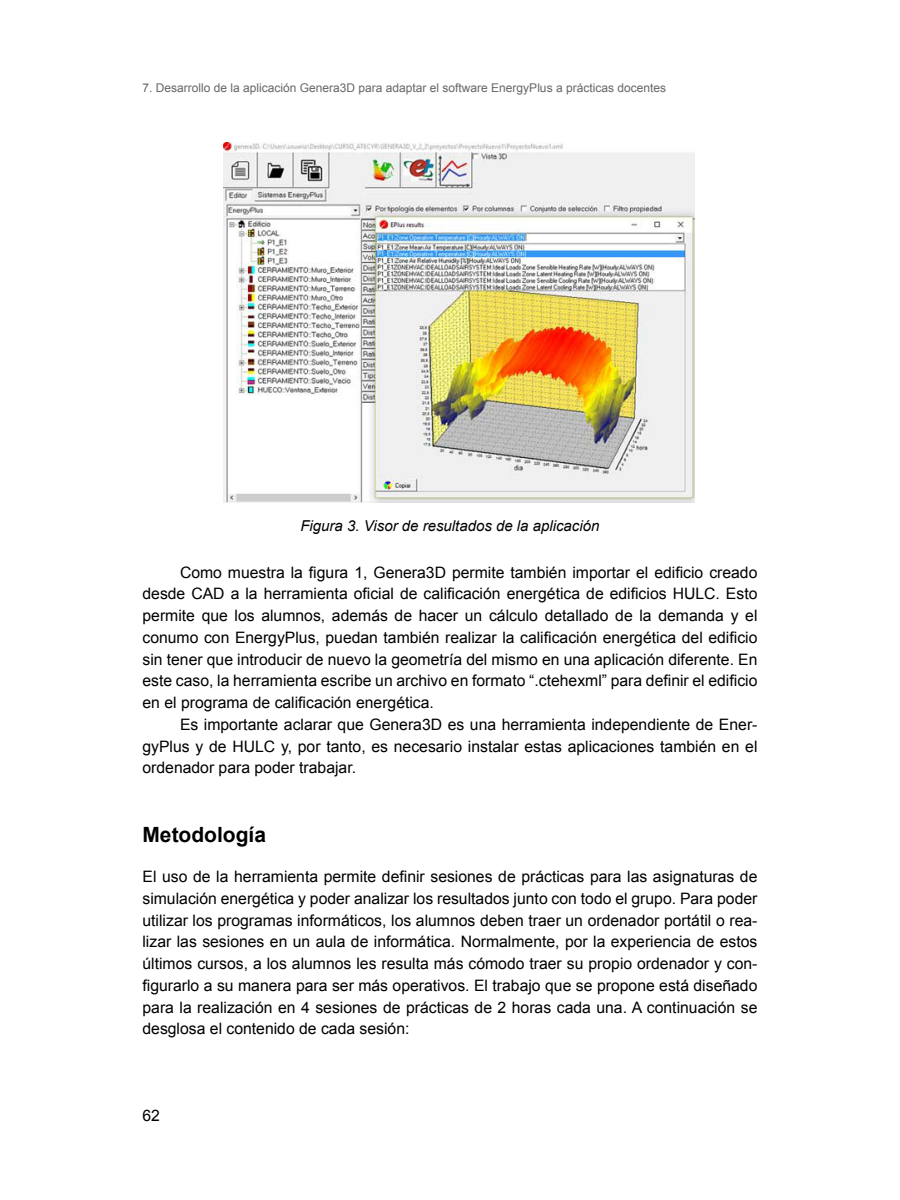
<style>
.page{position:relative;width:900px;height:1200px;background:#fff}
.page>*{position:absolute;margin:0;border:0;box-sizing:border-box;transform-origin:0 0}
.t1{font:700 21px "Arial";color:#000}
.t2{font:15.75px/21.8px "Arial";color:#000;text-align:justify}
.t3{font:italic 15px "Arial";color:#000}
.t4{font:12px "Arial";color:#666}
</style>
<div class="page">
<img style="left:223px;top:143px;width:472px;height:359px">
<p class="t4" style="left:142px;top:79px;width:525px">7. Desarrollo de la aplicación Genera3D para adaptar el software EnergyPlus a prácticas docentes</p>
<p class="t3" style="left:300px;top:516px;width:301px">Figura 3. Visor de resultados de la aplicación</p>
<p class="t2" style="left:142px;top:561px;width:616px;text-indent:38px">Como muestra la figura 1, Genera3D permite también importar el edificio creado desde CAD a la herramienta oficial de calificación energética de edificios HULC. Esto permite que los alumnos, además de hacer un cálculo detallado de la demanda y el conumo con EnergyPlus, puedan también realizar la calificación energética del edificio sin tener que introducir de nuevo la geometría del mismo en una aplicación diferente. En este caso, la herramienta escribe un archivo en formato “.ctehexml” para definir el edificio en el programa de calificación energética.</p>
<p class="t2" style="left:142px;top:713px;width:617px;text-indent:38px">Es importante aclarar que Genera3D es una herramienta independiente de Ener&shy;gyPlus y de HULC y, por tanto, es necesario instalar estas aplicaciones también en el ordenador para poder trabajar.</p>
<h1 class="t1" style="left:142px;top:820px;width:125px">Metodología</h1>
<p class="t2" style="left:142px;top:865px;width:616px">El uso de la herramienta permite definir sesiones de prácticas para las asignaturas de simulación energética y poder analizar los resultados junto con todo el grupo. Para poder utilizar los programas informáticos, los alumnos deben traer un ordenador portátil o rea&shy;lizar las sesiones en un aula de informática. Normalmente, por la experiencia de estos últimos cursos, a los alumnos les resulta más cómodo traer su propio ordenador y con&shy;figurarlo a su manera para ser más operativos. El trabajo que se propone está diseñado para la realización en 4 sesiones de prácticas de 2 horas cada una. A continuación se desglosa el contenido de cada sesión:</p>
<p class="t2" style="left:142px;top:1105px;width:19px">62</p>
</div>
